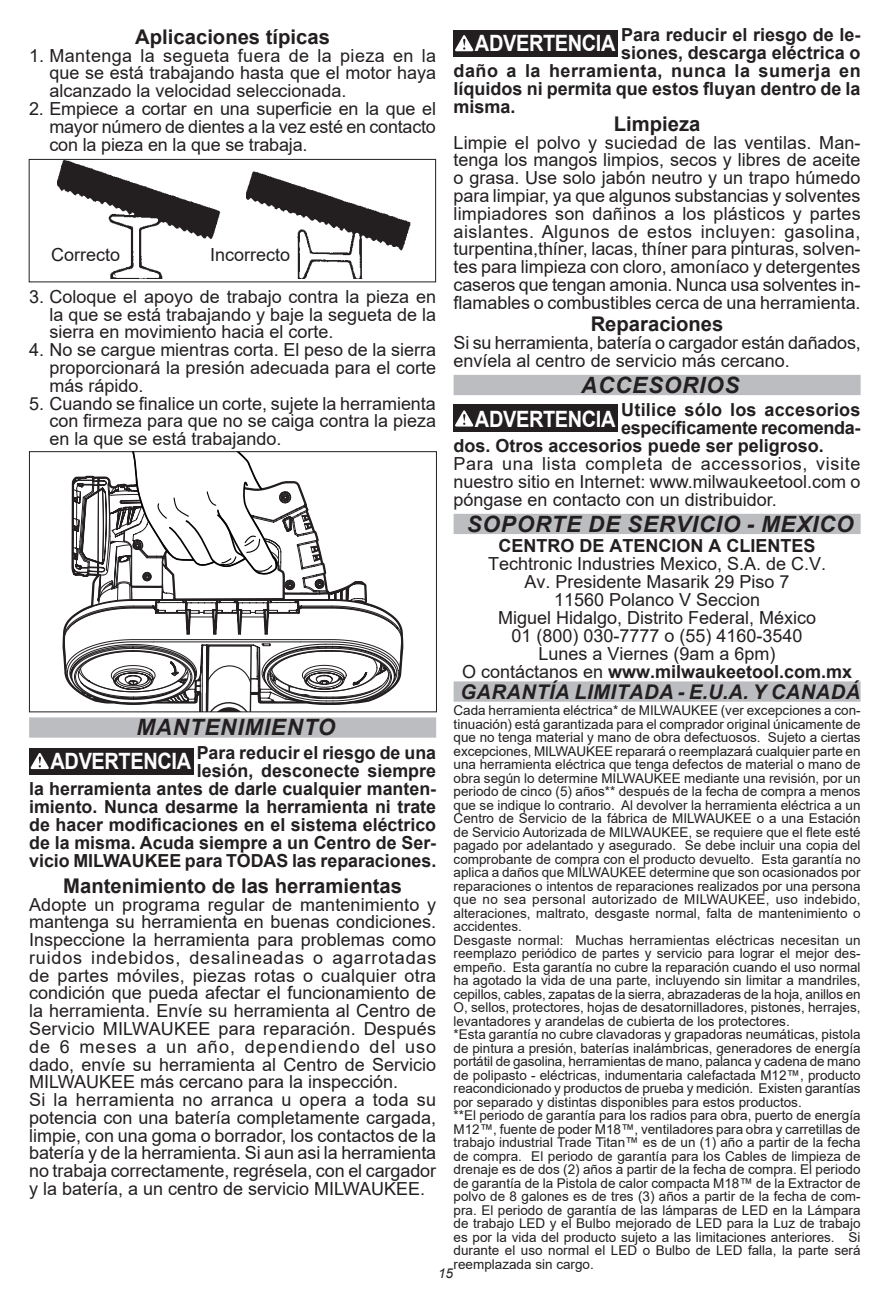
<style>
.page{position:relative;width:891px;height:1296px;background:#fff}
.page>*{position:absolute;margin:0;border:0;box-sizing:border-box;transform-origin:0 0}
.t1{font:italic 700 22.5px "Arial";letter-spacing:.035em;color:#231f20}
.t2{font:700 22.5px "Arial";letter-spacing:-.02em;color:#fff;scale:.89 1}
.t3{font:700 20.25px "Arial";color:#231f20}
.t4{font:italic 700 20.25px "Arial";letter-spacing:.025em;color:#231f20}
.t5{font:18px/17.8px "Arial";color:#231f20;text-align:justify}
.t6{font:700 18px/18px "Arial";color:#231f20;text-align:right}
.t7{font:700 18px "Arial";letter-spacing:.03em;color:#231f20}
.t8{font:13.5px/13.5px "Arial";color:#231f20}
.t9{font:italic 13.5px "Arial";color:#231f20}
.s1{font-weight:700}
</style>
<div class="page">
<div style="left:29px;top:717px;width:407px;height:21px;background:#bcbdc0"></div>
<div style="left:29px;top:159px;width:407px;height:123px;border:1px solid #231f20"></div>
<img style="left:57px;top:160px;width:163px;height:119px">
<img style="left:246px;top:172px;width:164px;height:107px">
<svg style="left:63px;top:453px;width:340px;height:257px"></svg>
<div style="left:29px;top:451px;width:408px;height:261px;border:1px solid #231f20"></div>
<div style="left:29px;top:748px;width:164px;height:27px;background:#231f20"></div>
<svg style="left:31px;top:753px;width:18px;height:16px"></svg>
<div style="left:454px;top:375px;width:407px;height:20px;background:#bcbdc0"></div>
<div style="left:454px;top:514px;width:407px;height:20px;background:#bcbdc0"></div>
<div style="left:454px;top:681px;width:407px;height:21px;background:#bcbdc0"></div>
<div style="left:454px;top:30px;width:164px;height:27px;background:#231f20"></div>
<svg style="left:455px;top:35px;width:18px;height:16px"></svg>
<div style="left:454px;top:405px;width:164px;height:27px;background:#231f20"></div>
<svg style="left:455px;top:410px;width:18px;height:17px"></svg>
<h1 class="t2" style="left:475px;top:28px;width:159px">ADVERTENCIA</h1>
<h3 class="t6" style="left:621px;top:26px;width:241px">Para reducir el riesgo de le-</h3>
<h2 class="t3" style="left:135px;top:23px;width:196px">Aplicaciones típicas</h2>
<h3 class="t5" style="left:49px;top:46px;width:388px;text-indent:-20px">1. Mantenga la segueta fuera de la pieza en la que se está trabajando hasta que el motor haya alcanzado la velocidad seleccionada.</h3>
<h3 class="t5" style="left:49px;top:100px;width:388px;text-indent:-20px">2. Empiece a cortar en una superficie en la que el mayor número de dientes a la vez esté en contacto con la pieza en la que se trabaja.</h3>
<h3 class="t6" style="left:621px;top:44px;width:241px">siones, descarga eléctrica o</h3>
<h3 class="t7" style="left:454px;top:58px;width:409px">daño a la herramienta, nunca la sumerja en</h3>
<h3 class="t6" style="left:454px;top:80px;width:409px">líquidos ni permita que estos fluyan dentro de la</h3>
<h3 class="t6" style="left:454px;top:98px;width:64px">misma.</h3>
<h2 class="t3" style="left:614px;top:109px;width:88px">Limpieza</h2>
<p class="t5" style="left:454px;top:133px;width:409px">Limpie el polvo y suciedad de las ventilas. Man&shy;tenga los mangos limpios, secos y libres de aceite o grasa. Use solo jabón neutro y un trapo húmedo para limpiar, ya que algunos substancias y solventes limpiadores son dañinos a los plásticos y partes aislantes. Algunos de estos incluyen: gasolina, turpentina,thíner, lacas, thíner para pinturas, solven&shy;tes para limpieza con cloro, amoníaco y detergentes caseros que tengan amonia. Nunca usa solventes in&shy;flamables o combustibles cerca de una herramienta.</p>
<h2 class="t3" style="left:591px;top:310px;width:134px">Reparaciones</h2>
<h3 class="t5" style="left:454px;top:334px;width:409px">Si su herramienta, batería o cargador están dañados, envíela al centro de servicio más cercano.</h3>
<h1 class="t1" style="left:581px;top:370px;width:160px">ACCESORIOS</h1>
<h1 class="t2" style="left:475px;top:404px;width:159px">ADVERTENCIA</h1>
<h3 class="t5" style="left:51px;top:246px;width:71px">Correcto</h3>
<h3 class="t5" style="left:210px;top:246px;width:82px">Incorrecto</h3>
<h3 class="t5" style="left:49px;top:288px;width:388px;text-indent:-20px">3. Coloque el apoyo de trabajo contra la pieza en la que se está trabajando y baje la segueta de la sierra en movimiento hacia el corte.</h3>
<h3 class="t5" style="left:49px;top:341px;width:388px;text-indent:-20px">4. No se cargue mientras corta. El peso de la sierra proporcionará la presión adecuada para el corte más rápido.</h3>
<h3 class="t5" style="left:49px;top:394px;width:388px;text-indent:-20px">5. Cuando se finalice un corte, sujete la herramienta con firmeza para que no se caiga contra la pieza en la que se está trabajando.</h3>
<h3 class="t6" style="left:621px;top:401px;width:241px">Utilice sólo los accesorios</h3>
<h3 class="t6" style="left:621px;top:419px;width:241px">específicamente recomenda-</h3>
<h3 class="t6" style="left:454px;top:437px;width:372px">dos. Otros accesorios puede ser peligroso.</h3>
<h3 class="t5" style="left:454px;top:455px;width:409px">Para una lista completa de accessorios, visite nuestro sitio en Internet: www.milwaukeetool.com o póngase en contacto con un distribuidor.</h3>
<h1 class="t1" style="left:467px;top:509px;width:388px">SOPORTE DE SERVICIO - MEXICO</h1>
<h3 class="t6" style="left:499px;top:537px;width:319px">CENTRO DE ATENCION A CLIENTES</h3>
<p class="t5" style="left:462px;top:555px;width:392px;text-align:center">Techtronic Industries Mexico, S.A. de C.V.<br>Av. Presidente Masarik 29 Piso 7<br>11560 Polanco V Seccion<br>Miguel Hidalgo, Distrito Federal, México<br>01 (800) 030-7777 o (55) 4160-3540<br>Lunes a Viernes (9am a 6pm)<br>O contáctanos en <span class="s1">www.milwaukeetool.com.mx</span></p>
<h2 class="t4" style="left:460px;top:679px;width:401px">GARANTÍA LIMITADA - E.U.A. Y CANADÁ</h2>
<p class="t8" style="left:454px;top:704px;width:409px">Cada herramienta eléctrica* de MILWAUKEE (ver excepciones a con&shy;tinuación) está garantizada para el comprador original únicamente de que no tenga material y mano de obra defectuosos. Sujeto a ciertas excepciones, MILWAUKEE reparará o reemplazará cualquier parte en una herramienta eléctrica que tenga defectos de material o mano de obra según lo determine MILWAUKEE mediante una revisión, por un periodo de cinco (5) años** después de la fecha de compra a menos que se indique lo contrario. Al devolver la herramienta eléctrica a un Centro de Servicio de la fábrica de MILWAUKEE o a una Estación de Servicio Autorizada de MILWAUKEE, se requiere que el flete esté pagado por adelantado y asegurado. Se debe incluir una copia del comprobante de compra con el producto devuelto. Esta garantía no aplica a daños que MILWAUKEE determine que son ocasionados por reparaciones o intentos de reparaciones realizados por una persona que no sea personal autorizado de MILWAUKEE, uso indebido, alteraciones, maltrato, desgaste normal, falta de mantenimiento o accidentes.<br>Desgaste normal: Muchas herramientas eléctricas necesitan un reemplazo periódico de partes y servicio para lograr el mejor des&shy;empeño. Esta garantía no cubre la reparación cuando el uso normal ha agotado la vida de una parte, incluyendo sin limitar a mandriles, cepillos, cables, zapatas de la sierra, abrazaderas de la hoja, anillos en O, sellos, protectores, hojas de desatornilladores, pistones, herrajes, levantadores y arandelas de cubierta de los protectores.<br>*Esta garantía no cubre clavadoras y grapadoras neumáticas, pistola de pintura a presión, baterías inalámbricas, generadores de energía portátil de gasolina, herramientas de mano, palanca y cadena de mano de polipasto - eléctricas, indumentaria calefactada M12™, producto reacondicionado y productos de prueba y medición. Existen garantías por separado y distintas disponibles para estos productos.<br>**El periodo de garantía para los radios para obra, puerto de energía M12™, fuente de poder M18™, ventiladores para obra y carretillas de trabajo industrial Trade Titan™ es de un (1) año a partir de la fecha de compra. El periodo de garantía para los Cables de limpieza de drenaje es de dos (2) años a partir de la fecha de compra. El periodo de garantía de la Pistola de calor compacta M18™ de la Extractor de polvo de 8 galones es de tres (3) años a partir de la fecha de com&shy;pra. El periodo de garantía de las lámparas de LED en la Lámpara de trabajo LED y el Bulbo mejorado de LED para la Luz de trabajo es por la vida del producto sujeto a las limitaciones anteriores. Si durante el uso normal el LED o Bulbo de LED falla, la parte será reemplazada sin cargo.</p>
<h1 class="t1" style="left:136px;top:713px;width:201px">MANTENIMIENTO</h1>
<h1 class="t2" style="left:51px;top:746px;width:159px">ADVERTENCIA</h1>
<p class="t6" style="left:29px;top:744px;width:409px">Para reducir el riesgo de una<br>lesión, desconecte siempre<br>la herramienta antes de darle cualquier manten&shy;imiento. Nunca desarme la herramienta ni trate de hacer modificaciones en el sistema eléctrico de la misma. Acuda siempre a un Centro de Ser&shy;vicio MILWAUKEE para TODAS las reparaciones.</p>
<h2 class="t3" style="left:63px;top:871px;width:340px">Mantenimiento de las herramientas</h2>
<p class="t5" style="left:29px;top:895px;width:409px;text-align:left">Adopte un programa regular de mantenimiento y mantenga su herramienta en buenas condiciones.<br>Inspeccione la herramienta para problemas como ruidos indebidos, desalineadas o agarrotadas de partes móviles, piezas rotas o cualquier otra condición que pueda afectar el funcionamiento de la herramienta. Envíe su herramienta al Centro de Servicio MILWAUKEE para reparación. Después de 6 meses a un año, dependiendo del uso dado, envíe su herramienta al Centro de Servicio MILWAUKEE más cercano para la inspección.<br>Si la herramienta no arranca u opera a toda su potencia con una batería completamente cargada, limpie, con una goma o borrador, los contactos de la batería y de la herramienta. Si aun asi la herramienta no trabaja correctamente, regrésela, con el cargador y la batería, a un centro de servicio MILWAUKEE.</p>
<p class="t9" style="left:438px;top:1265px;width:17px">15</p>
</div>
